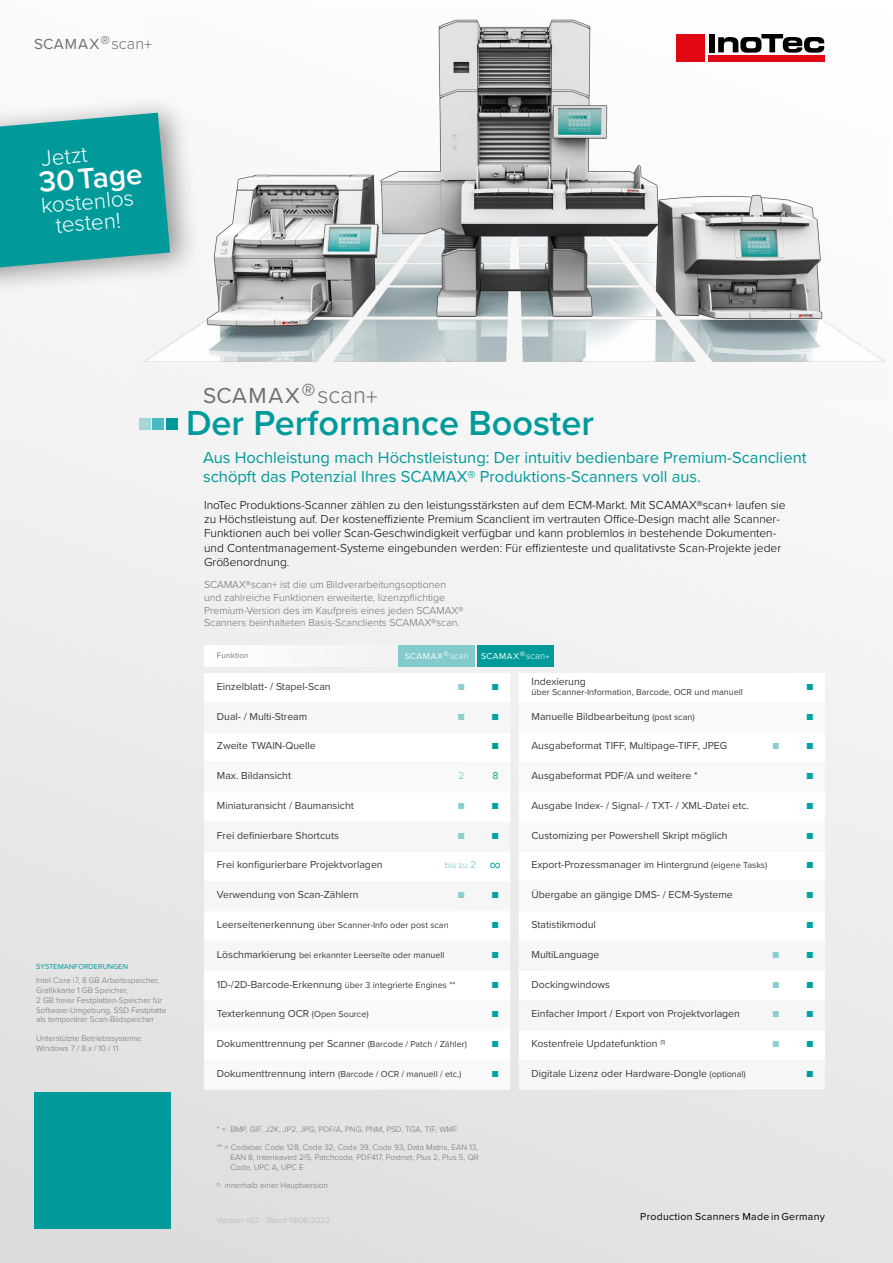
<style>
.page{position:relative;width:893px;height:1263px;background:#fff}
.page>*{position:absolute;margin:0;border:0;box-sizing:border-box;transform-origin:0 0}
.t1{font:600 36px "Proxima Nova";color:#009a9b}
.t2{font:600 30px "Proxima Nova";color:#fff}
.t3{font:300 22.5px/21px "Proxima Nova";color:#fff;text-align:center}
.t4{font:22.5px "Proxima Nova";letter-spacing:.07em;color:#706f6f}
.t5{font:16.5px/19.5px "Proxima Nova";color:#009a9b}
.t6{font:15.15px "Proxima Nova";letter-spacing:.07em;color:#706f6f}
.t7{font:300 12px/14.4px "Proxima Nova";color:#000}
.t8{font:10.5px "Proxima Nova";color:#3c3c3b}
.t9{font:300 10.5px/12.6px "Proxima Nova";color:#706f6f}
.t10{font:10.5px "Proxima Nova";letter-spacing:.025em;color:#000}
.t11{font:10.5px "Proxima Nova";color:#00a3a5}
.t12{font:10.5px "Proxima Nova";color:#8ccecf}
.t13{font:10.5px "Proxima Nova";color:#009a9b}
.t14{font:9px "Proxima Nova";color:#3c3c3b}
.t15{font:9px "Proxima Nova";color:#8ccecf}
.t16{font:8.85px "Proxima Nova";letter-spacing:.07em;color:#fff}
.t17{font:300 8.25px/9.9px "Proxima Nova";color:#706f6f}
.t18{font:300 8.25px "Proxima Nova";color:#b3b2b2}
.t19{font:8.25px "Proxima Nova";letter-spacing:.01em;color:#706f6f}
.t20{font:7.5px "Proxima Nova";color:#009a9b}
.s1{font-size:19.2px}
.s2{font-weight:300;font-size:16.2px}
.s3{font-size:28.5px}
.s4{font-weight:300;font-size:24px}
.s5{font-size:11.25px}
.s6{font-weight:300;font-size:9.45px}
.s7{font-size:10.5px}
.s8{font-size:16.5px;color:#00a3a5}
.s9{font-size:9px}
.s10{font-size:9.9px}
</style>
<div class="page">
<div style="left:0;top:0;width:893px;height:1263px;background:linear-gradient(to bottom,#fff,#dfe0e0)"></div>
<div style="left:153px;top:418px;width:11px;height:11px;background:#4abbbe"></div>
<div style="left:139px;top:418px;width:11px;height:11px;background:#a5d7d9"></div>
<div style="left:166px;top:418px;width:11px;height:11px;background:#009a9b"></div>
<img style="left:139px;top:10px;width:750px;height:391px">
<div style="left:34px;top:1093px;width:136px;height:136px;background:#009a9b"></div>
<div style="left:477px;top:645px;width:77px;height:21px;background:#009a9b"></div>
<div style="left:399px;top:645px;width:76px;height:21px;background:#82cacb"></div>
<div style="left:204px;top:645px;width:193px;height:21px;background:#f8f8f8"></div>
<svg style="left:204px;top:673px;width:306px;height:30px"></svg>
<svg style="left:204px;top:703px;width:306px;height:59px;fill:#f6f6f6"></svg>
<svg style="left:204px;top:762px;width:306px;height:328px"></svg>
<svg style="left:204px;top:851px;width:306px;height:209px"></svg>
<svg style="left:519px;top:673px;width:306px;height:30px"></svg>
<svg style="left:519px;top:703px;width:306px;height:29px"></svg>
<svg style="left:519px;top:732px;width:306px;height:209px"></svg>
<svg style="left:519px;top:941px;width:306px;height:149px;fill:#f6f6f6"></svg>
<div style="left:0;top:94px;width:201px;height:205px;background:#000;opacity:.4"></div>
<svg style="left:0;top:113px;width:170px;height:154px;background:#179fa0"></svg>
<h3 class="t6" style="left:34px;top:33px;width:120px">SCAMAX<span class="s1">®</span><span class="s2">scan+</span></h3>
<h3 class="t3" style="left:40px;top:147px;width:48px;rotate:-5deg">Jetzt</h3>
<h2 class="t2" style="left:37px;top:160px;width:105px;rotate:-5deg">30 Tage</h2>
<h3 class="t3" style="left:40px;top:194px;width:95px;rotate:-5deg">kostenlos testen!</h3>
<p class="t20" style="left:36px;top:960px;width:94px">SYSTEMANFORDERUNGEN</p>
<p class="t17" style="left:36px;top:975px;width:132px">Intel Core i7, 8 GB Arbeitsspeicher, Grafikkarte 1 GB Speicher,<br>2 GB freier Festplatten-Speicher für Software-Umgebung, SSD Festplatte als temporärer Scan-Bildspeicher</p>
<p class="t17" style="left:36px;top:1033px;width:108px">Unterstützte Betriebssysteme:<br>Windows 7 / 8.x / 10 / 11</p>
<h3 class="t4" style="left:203px;top:379px;width:176px">SCAMAX<span class="s3">®</span><span class="s4">scan+</span></h3>
<h1 class="t1" style="left:186px;top:396px;width:409px">Der Performance Booster</h1>
<h3 class="t5" style="left:203px;top:447px;width:605px">Aus Hochleistung mach Höchstleistung: Der intuitiv bedienbare Premium-Scanclient schöpft das Potenzial Ihres SCAMAX® Produktions-Scanners voll aus.</h3>
<p class="t7" style="left:204px;top:497px;width:583px">InoTec Produktions-Scanner zählen zu den leistungsstärksten auf dem ECM-Markt. Mit SCAMAX®scan+ laufen sie zu Höchstleistung auf. Der kosteneffiziente Premium Scanclient im vertrauten Office-Design macht alle Scanner-Funktionen auch bei voller Scan-Geschwindigkeit verfügbar und kann problemlos in bestehende Dokumenten&shy;und Contentmanagement-Systeme eingebunden werden: Für effizienteste und qualitativste Scan-Projekte jeder Größenordnung.</p>
<p class="t9" style="left:204px;top:578px;width:261px">SCAMAX®scan+ ist die um Bildverarbeitungsoptionen und zahlreiche Funktionen erweiterte, lizenzpflichtige Premium-Version des im Kaufpreis eines jeden SCAMAX® Scanners beinhalteten Basis-Scanclients SCAMAX®scan.</p>
<p class="t19" style="left:217px;top:649px;width:33px">Funktion</p>
<p class="t16" style="left:405px;top:650px;width:66px">SCAMAX<span class="s5">®</span><span class="s6">scan</span></p>
<p class="t16" style="left:481px;top:650px;width:70px">SCAMAX<span class="s5">®</span><span class="s6">scan+</span></p>
<p class="t8" style="left:217px;top:678px;width:115px">Einzelblatt- / Stapel-Scan</p>
<p class="t12" style="left:458px;top:678px;width:8px">■</p>
<p class="t11" style="left:492px;top:678px;width:8px">■</p>
<p class="t8" style="left:217px;top:708px;width:92px">Dual- / Multi-Stream</p>
<p class="t12" style="left:458px;top:708px;width:8px">■</p>
<p class="t11" style="left:492px;top:708px;width:8px">■</p>
<p class="t8" style="left:217px;top:738px;width:100px">Zweite TWAIN-Quelle</p>
<p class="t13" style="left:492px;top:738px;width:8px">■</p>
<p class="t8" style="left:217px;top:768px;width:76px">Max. Bildansicht</p>
<p class="t12" style="left:458px;top:768px;width:8px">2</p>
<p class="t11" style="left:492px;top:768px;width:8px">8</p>
<p class="t8" style="left:217px;top:798px;width:139px">Miniaturansicht / Baumansicht</p>
<p class="t12" style="left:458px;top:798px;width:8px">■</p>
<p class="t11" style="left:492px;top:798px;width:8px">■</p>
<p class="t8" style="left:217px;top:827px;width:124px">Frei definierbare Shortcuts</p>
<p class="t12" style="left:458px;top:827px;width:8px">■</p>
<p class="t11" style="left:492px;top:827px;width:8px">■</p>
<p class="t8" style="left:217px;top:857px;width:167px">Frei konfigurierbare Projektvorlagen</p>
<p class="t15" style="left:445px;top:859px;width:57px">bis zu <span class="s7">2</span> <span class="s8">∞</span></p>
<p class="t8" style="left:217px;top:887px;width:143px">Verwendung von Scan-Zählern</p>
<p class="t12" style="left:458px;top:887px;width:8px">■</p>
<p class="t11" style="left:492px;top:887px;width:8px">■</p>
<p class="t14" style="left:217px;top:918px;width:233px"><span class="s7">Leerseitenerkennung</span> über Scanner-Info oder post scan</p>
<p class="t11" style="left:492px;top:917px;width:8px">■</p>
<p class="t14" style="left:217px;top:948px;width:229px"><span class="s7">Löschmarkierung</span> bei erkannter Leerseite oder manuell</p>
<p class="t11" style="left:492px;top:946px;width:8px">■</p>
<p class="t14" style="left:217px;top:978px;width:240px"><span class="s7">1D-/2D-Barcode-Erkennung</span> über 3 integrierte Engines **</p>
<p class="t11" style="left:492px;top:976px;width:8px">■</p>
<p class="t8" style="left:217px;top:1006px;width:153px">Texterkennung OCR <span class="s9">(Open Source)</span></p>
<p class="t11" style="left:492px;top:1006px;width:8px">■</p>
<p class="t8" style="left:217px;top:1036px;width:252px">Dokumenttrennung per Scanner <span class="s9">(Barcode / Patch / Zähler)</span></p>
<p class="t11" style="left:492px;top:1036px;width:8px">■</p>
<p class="t14" style="left:217px;top:1067px;width:246px"><span class="s7">Dokumenttrennung intern</span> (Barcode / OCR / manuell / etc.)</p>
<p class="t11" style="left:492px;top:1065px;width:8px">■</p>
<p class="t17" style="left:217px;top:1123px;width:242px">* = BMP, GIF, J2K, JP2, JPG, PDF/A, PNG, PNM, PSD, TGA, TIF, WMF</p>
<p class="t17" style="left:230px;top:1142px;width:250px;text-align:justify;text-indent:-13px">** = Codabar, Code 128, Code 32, Code 39, Code 93, Data Matrix, EAN 13, EAN 8, Interleaved 2/5, Patchcode, PDF417, Postnet, Plus 2, Plus 5, QR Code, UPC A, UPC E</p>
<p class="t17" style="left:217px;top:1180px;width:113px"><sup>(1)</sup> innerhalb einer Hauptversion</p>
<p class="t18" style="left:217px;top:1214px;width:115px">Version v02 - Stand 19/06/2022</p>
<p class="t8" style="left:531px;top:673px;width:56px">Indexierung</p>
<p class="t14" style="left:531px;top:685px;width:213px">über Scanner-Information, Barcode, OCR und manuell</p>
<p class="t11" style="left:807px;top:678px;width:8px">■</p>
<p class="t8" style="left:531px;top:708px;width:165px">Manuelle Bildbearbeitung <span class="s9">(post scan)</span></p>
<p class="t11" style="left:807px;top:708px;width:8px">■</p>
<p class="t8" style="left:531px;top:738px;width:197px">Ausgabeformat TIFF, Multipage-TIFF, JPEG</p>
<p class="t12" style="left:773px;top:738px;width:8px">■</p>
<p class="t11" style="left:807px;top:738px;width:8px">■</p>
<p class="t8" style="left:531px;top:768px;width:168px">Ausgabeformat PDF/A und weitere *</p>
<p class="t11" style="left:807px;top:768px;width:8px">■</p>
<p class="t8" style="left:531px;top:798px;width:219px">Ausgabe Index- / Signal- / TXT- / XML-Datei etc.</p>
<p class="t11" style="left:807px;top:798px;width:8px">■</p>
<p class="t8" style="left:531px;top:827px;width:198px">Customizing per Powershell Skript möglich</p>
<p class="t11" style="left:807px;top:827px;width:8px">■</p>
<p class="t8" style="left:531px;top:857px;width:237px">Export-Prozessmanager <span class="s10">im Hintergrund</span> <span class="s9">(eigene Tasks)</span></p>
<p class="t11" style="left:807px;top:857px;width:8px">■</p>
<p class="t8" style="left:531px;top:887px;width:203px">Übergabe an gängige DMS- / ECM-Systeme</p>
<p class="t11" style="left:807px;top:887px;width:8px">■</p>
<p class="t8" style="left:531px;top:917px;width:66px">Statistikmodul</p>
<p class="t11" style="left:807px;top:917px;width:8px">■</p>
<p class="t8" style="left:531px;top:946px;width:69px">MultiLanguage</p>
<p class="t12" style="left:773px;top:946px;width:8px">■</p>
<p class="t11" style="left:807px;top:946px;width:8px">■</p>
<p class="t8" style="left:531px;top:976px;width:80px">Dockingwindows</p>
<p class="t12" style="left:773px;top:976px;width:8px">■</p>
<p class="t11" style="left:807px;top:976px;width:8px">■</p>
<p class="t8" style="left:531px;top:1006px;width:210px">Einfacher Import / Export von Projektvorlagen</p>
<p class="t12" style="left:773px;top:1006px;width:8px">■</p>
<p class="t11" style="left:807px;top:1006px;width:8px">■</p>
<p class="t8" style="left:531px;top:1036px;width:135px">Kostenfreie Updatefunktion <sup>(1)</sup></p>
<p class="t12" style="left:773px;top:1036px;width:8px">■</p>
<p class="t11" style="left:807px;top:1036px;width:8px">■</p>
<p class="t8" style="left:531px;top:1065px;width:216px">Digitale Lizenz oder Hardware-Dongle <span class="s9">(optional)</span></p>
<p class="t13" style="left:807px;top:1065px;width:8px">■</p>
<p class="t10" style="left:640px;top:1209px;width:186px">Production Scanners Made in Germany</p>
</div>
